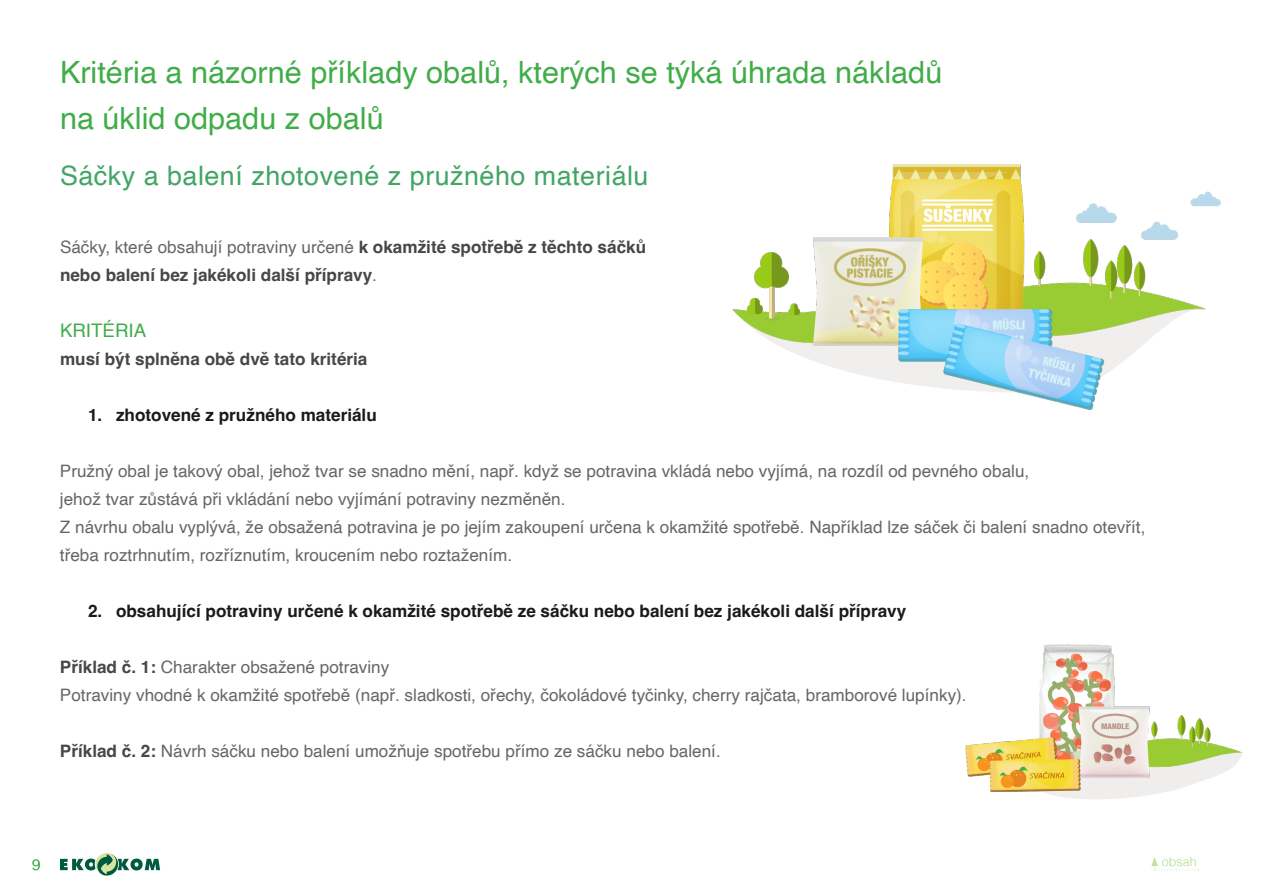
<style>
.page{position:relative;width:1263px;height:893px;background:#fff}
.page>*{position:absolute;margin:0;border:0;box-sizing:border-box;transform-origin:0 0}
.t1{font:30.6px/45.9px "Helvetica";color:#41ad49}
.t2{font:26.85px "Helvetica";letter-spacing:.02em;color:#42a565}
.t3{font:18.75px "Helvetica";color:#41ad49}
.t4{font:17.1px/28px "Helvetica";color:#666}
.t5{font:700 17.1px/28px "Helvetica";color:#474747}
.t6{font:700 17.1px "Helvetica";color:#1a1a1a}
.t7{font:300 15px "Helvetica";color:#41ad49}
.t8{font:300 12.6px "Helvetica";color:#afda8e}
.s1{font-weight:400;color:#666}
.s2{font-weight:700;color:#474747}
</style>
<div class="page">
<svg style="left:60px;top:854px;width:100px;height:21px"></svg>
<img style="left:732px;top:164px;width:489px;height:246px">
<img style="left:965px;top:644px;width:278px;height:155px">
<svg style="left:1151px;top:857px;width:48px;height:13px"></svg>
<h1 class="t1" style="left:60px;top:50px;width:884px">Kritéria a názorné příklady obalů, kterých se týká úhrada nákladů na úklid odpadu z obalů</h1>
<h2 class="t2" style="left:60px;top:155px;width:590px">Sáčky a balení zhotovené z pružného materiálu</h2>
<p class="t5" style="left:60px;top:235px;width:588px"><span class="s1">Sáčky, které obsahují potraviny určené</span> k okamžité spotřebě z těchto sáčků nebo balení bez jakékoli další přípravy<span class="s1">.</span></p>
<p class="t3" style="left:60px;top:316px;width:88px">KRITÉRIA</p>
<p class="t5" style="left:60px;top:347px;width:309px">musí být splněna obě dvě tato kritéria</p>
<p class="t6" style="left:88px;top:405px;width:290px">1. zhotovené z pružného materiálu</p>
<p class="t4" style="left:60px;top:458px;width:1087px">Pružný obal je takový obal, jehož tvar se snadno mění, např. když se potravina vkládá nebo vyjímá, na rozdíl od pevného obalu,<br>jehož tvar zůstává při vkládání nebo vyjímání potraviny nezměněn.<br>Z návrhu obalu vyplývá, že obsažená potravina je po jejím zakoupení určena k okamžité spotřebě. Například lze sáček či balení snadno otevřít, třeba roztrhnutím, rozříznutím, kroucením nebo roztažením.</p>
<p class="t6" style="left:88px;top:601px;width:820px">2. obsahující potraviny určené k okamžité spotřebě ze sáčku nebo balení bez jakékoli další přípravy</p>
<p class="t4" style="left:60px;top:654px;width:908px"><span class="s2">Příklad č. 1:</span> Charakter obsažené potraviny<br>Potraviny vhodné k okamžité spotřebě (např. sladkosti, ořechy, čokoládové tyčinky, cherry rajčata, bramborové lupínky).</p>
<p class="t4" style="left:60px;top:738px;width:662px"><span class="s2">Příklad č. 2:</span> Návrh sáčku nebo balení umožňuje spotřebu přímo ze sáčku nebo balení.</p>
<p class="t7" style="left:32px;top:852px;width:10px">9</p>
<p class="t8" style="left:1162px;top:851px;width:36px">obsah</p>
</div>
